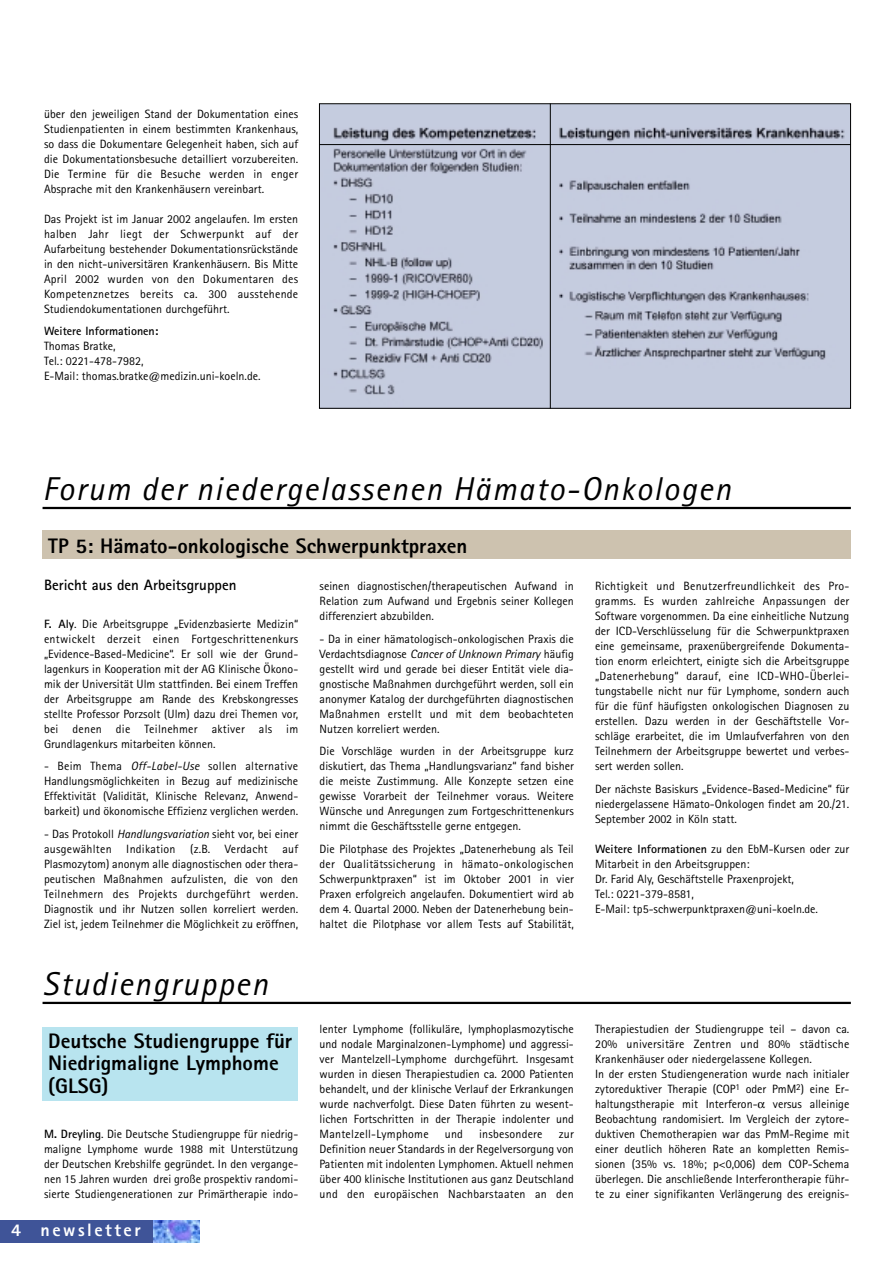
<style>
.page{position:relative;width:893px;height:1262px;background:#fff}
.page>*{position:absolute;margin:0;border:0;box-sizing:border-box;transform-origin:0 0}
.t1{font:italic 33px "Rotis Sans Serif";letter-spacing:.05em;color:#000}
.t2{font:800 21px/22.5px "Rotis Sans Serif";color:#000}
.t3{font:800 18px "Rotis Sans Serif";letter-spacing:.14em;color:#fff}
.t4{font:700 15px "Rotis Sans Serif";color:#000}
.t5{font:12px/15px "Rotis Sans Serif";color:#000;text-align:justify}
.t6{font:700 12px "Rotis Sans Serif";color:#000}
.t7{font:12px "Rotis Sans Serif";letter-spacing:.02em;color:#000}
.s1{font-weight:700}
.s2{font-style:italic}
</style>
<div class="page">
<div style="left:1px;top:1220px;width:199px;height:22px;background:#3f5498"></div>
<img style="left:153px;top:1220px;width:47px;height:22px">
<div style="left:43px;top:530px;width:807px;height:29px;background:#cdc2af"></div>
<div style="left:43px;top:1027px;width:255px;height:73px;background:#b8e4ef"></div>
<hr style="left:43px;top:1001px;width:807px;height:3px;background:#000">
<hr style="left:43px;top:507px;width:807px;height:2px;background:#000">
<img style="left:321px;top:105px;width:527px;height:302px">
<div style="left:319px;top:103px;width:531px;height:306px;border:1px solid #000"></div>
<hr style="left:550px;top:103px;width:1px;height:306px;background:#000">
<hr style="left:319px;top:144px;width:531px;height:1px;background:#000">
<p class="t5" style="left:44px;top:107px;width:256px">über den jeweiligen Stand der Dokumentation eines Studienpatienten in einem bestimmten Krankenhaus, so dass die Dokumentare Gelegenheit haben, sich auf die Dokumentationsbesuche detailliert vorzubereiten.<br>Die Termine für die Besuche werden in enger Absprache mit den Krankenhäusern vereinbart.</p>
<p class="t5" style="left:44px;top:212px;width:256px">Das Projekt ist im Januar 2002 angelaufen. Im ersten halben Jahr liegt der Schwerpunkt auf der Aufarbeitung bestehender Dokumentationsrückstände in den nicht-universitären Krankenhäusern. Bis Mitte April 2002 wurden von den Dokumentaren des Kompetenznetzes bereits ca. 300 ausstehende Studiendokumentationen durchgeführt.</p>
<p class="t6" style="left:44px;top:327px;width:116px">Weitere Informationen:</p>
<p class="t5" style="left:44px;top:340px;width:218px;text-align:left">Thomas Bratke,<br>Tel.: 0221-478-7982,<br>E-Mail: thomas.bratke@medizin.uni-koeln.de.</p>
<h1 class="t1" style="left:43px;top:477px;width:690px">Forum der niedergelassenen Hämato-Onkologen</h1>
<h2 class="t2" style="left:48px;top:536px;width:420px">TP 5: Hämato-onkologische Schwerpunktpraxen</h2>
<p class="t4" style="left:44px;top:580px;width:194px">Bericht aus den Arbeitsgruppen</p>
<p class="t5" style="left:44px;top:617px;width:256px"><span class="s1">F. Aly</span>. Die Arbeitsgruppe „Evidenzbasierte Medizin“ entwickelt derzeit einen Fortgeschrittenenkurs „Evidence-Based-Medicine“. Er soll wie der Grund&shy;lagenkurs in Kooperation mit der AG Klinische Ökono&shy;mik der Universität Ulm stattfinden. Bei einem Treffen der Arbeitsgruppe am Rande des Krebskongresses stellte Professor Porzsolt (Ulm) dazu drei Themen vor, bei denen die Teilnehmer aktiver als im Grundlagenkurs mitarbeiten können.</p>
<p class="t5" style="left:44px;top:760px;width:256px">- Beim Thema <span class="s2">Off-Label-Use</span> sollen alternative Handlungsmöglichkeiten in Bezug auf medizinische Effektivität (Validität, Klinische Relevanz, Anwend&shy;barkeit) und ökonomische Effizienz verglichen werden.</p>
<p class="t5" style="left:44px;top:827px;width:256px">- Das Protokoll <span class="s2">Handlungsvariation</span> sieht vor, bei einer ausgewählten Indikation (z.B. Verdacht auf Plasmozytom) anonym alle diagnostischen oder thera&shy;peutischen Maßnahmen aufzulisten, die von den Teilnehmern des Projekts durchgeführt werden.<br>Diagnostik und ihr Nutzen sollen korreliert werden.<br>Ziel ist, jedem Teilnehmer die Möglichkeit zu eröffnen,</p>
<h1 class="t1" style="left:43px;top:972px;width:227px">Studiengruppen</h1>
<h2 class="t2" style="left:48px;top:1031px;width:245px">Deutsche Studiengruppe für<br>Niedrigmaligne Lymphome (GLSG)</h2>
<p class="t5" style="left:44px;top:1127px;width:256px"><span class="s1">M. Dreyling</span>. Die Deutsche Studiengruppe für niedrig&shy;maligne Lymphome wurde 1988 mit Unterstützung der Deutschen Krebshilfe gegründet. In den vergange&shy;nen 15 Jahren wurden drei große prospektiv randomi&shy;sierte Studiengenerationen zur Primärtherapie indo-</p>
<h3 class="t3" style="left:11px;top:1223px;width:131px">4 newsletter</h3>
<p class="t5" style="left:319px;top:580px;width:256px">seinen diagnostischen/therapeutischen Aufwand in Relation zum Aufwand und Ergebnis seiner Kollegen differenziert abzubilden.</p>
<p class="t5" style="left:319px;top:632px;width:256px">- Da in einer hämatologisch-onkologischen Praxis die Verdachtsdiagnose <span class="s2">Cancer of Unknown Primary</span> häufig gestellt wird und gerade bei dieser Entität viele dia&shy;gnostische Maßnahmen durchgeführt werden, soll ein anonymer Katalog der durchgeführten diagnostischen Maßnahmen erstellt und mit dem beobachteten Nutzen korreliert werden.</p>
<p class="t5" style="left:319px;top:745px;width:256px">Die Vorschläge wurden in der Arbeitsgruppe kurz diskutiert, das Thema „Handlungsvarianz“ fand bisher die meiste Zustimmung. Alle Konzepte setzen eine gewisse Vorarbeit der Teilnehmer voraus. Weitere Wünsche und Anregungen zum Fortgeschrittenenkurs nimmt die Geschäftsstelle gerne entgegen.</p>
<p class="t5" style="left:319px;top:842px;width:256px">Die Pilotphase des Projektes „Datenerhebung als Teil der Qualitätssicherung in hämato-onkologischen Schwerpunktpraxen“ ist im Oktober 2001 in vier Praxen erfolgreich angelaufen. Dokumentiert wird ab dem 4. Quartal 2000. Neben der Datenerhebung bein&shy;haltet die Pilotphase vor allem Tests auf Stabilität,</p>
<p class="t5" style="left:319px;top:1022px;width:256px">lenter Lymphome (follikuläre, lymphoplasmozytische und nodale Marginalzonen-Lymphome) und aggressi&shy;ver Mantelzell-Lymphome durchgeführt. Insgesamt wurden in diesen Therapiestudien ca. 2000 Patienten behandelt, und der klinische Verlauf der Erkrankungen wurde nachverfolgt. Diese Daten führten zu wesent&shy;lichen Fortschritten in der Therapie indolenter und Mantelzell-Lymphome</p>
<p class="t5" style="left:445px;top:1127px;width:20px">und</p>
<p class="t7" style="left:479px;top:1129px;width:65px">insbesondere</p>
<p class="t5" style="left:319px;top:1127px;width:256px;text-indent:239px">zur Definition neuer Standards in der Regelversorgung von Patienten mit indolenten Lymphomen. Aktuell nehmen über 400 klinische Institutionen aus ganz Deutschland und den europäischen Nachbarstaaten an den</p>
<p class="t5" style="left:595px;top:580px;width:256px">Richtigkeit und Benutzerfreundlichkeit des Pro&shy;gramms. Es wurden zahlreiche Anpassungen der Software vorgenommen. Da eine einheitliche Nutzung der ICD-Verschlüsselung für die Schwerpunktpraxen eine gemeinsame, praxenübergreifende Dokumenta&shy;tion enorm erleichtert, einigte sich die Arbeitsgruppe „Datenerhebung“ darauf, eine ICD-WHO-Überlei&shy;tungstabelle nicht nur für Lymphome, sondern auch für die fünf häufigsten onkologischen Diagnosen zu erstellen. Dazu werden in der Geschäftstelle Vor&shy;schläge erarbeitet, die im Umlaufverfahren von den Teilnehmern der Arbeitsgruppe bewertet und verbes&shy;sert werden sollen.</p>
<p class="t5" style="left:595px;top:782px;width:256px">Der nächste Basiskurs „Evidence-Based-Medicine“ für niedergelassene Hämato-Onkologen findet am 20./21.<br>September 2002 in Köln statt.</p>
<p class="t5" style="left:595px;top:842px;width:256px;text-align:left"><span class="s1">Weitere Informationen</span> zu den EbM-Kursen oder zur Mitarbeit in den Arbeitsgruppen:<br>Dr. Farid Aly, Geschäftstelle Praxenprojekt,<br>Tel.: 0221-379-8581,<br>E-Mail: tp5-schwerpunktpraxen@uni-koeln.de.</p>
<p class="t5" style="left:595px;top:1022px;width:256px;text-align:left">Therapiestudien der Studiengruppe teil – davon ca.<br>20% universitäre Zentren und 80% städtische Krankenhäuser oder niedergelassene Kollegen.<br>In der ersten Studiengeneration wurde nach initialer zytoreduktiver Therapie (COP<sup>1</sup> oder PmM<sup>2</sup>) eine Er&shy;haltungstherapie mit Interferon-</p>
<p class="t5" style="left:595px;top:1097px;width:256px;text-indent:178px">versus alleinige Beobachtung randomisiert. Im Vergleich der zytore&shy;duktiven Chemotherapien war das PmM-Regime mit einer deutlich höheren Rate an kompletten Remis&shy;sionen (35% vs. 18%; p&lt;0,006) dem COP-Schema überlegen. Die anschließende Interferontherapie führ&shy;te zu einer signifikanten Verlängerung des ereignis-</p>
</div>
